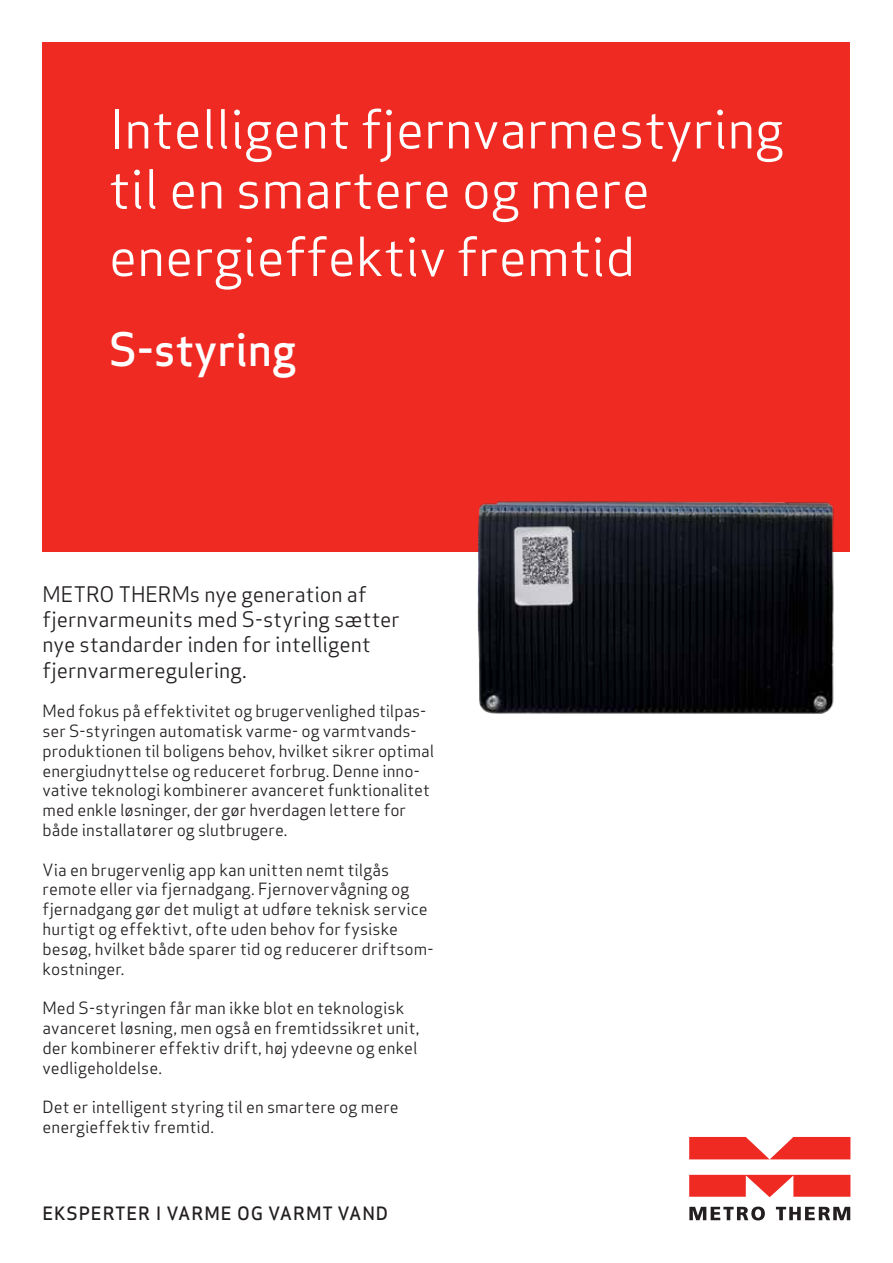
<style>
.page{position:relative;width:893px;height:1263px;background:#fff}
.page>*{position:absolute;margin:0;border:0;box-sizing:border-box;transform-origin:0 0}
.t1{font:52.5px/60px "Apex Sans";color:#fff}
.t2{font:500 45px "Apex Sans";color:#fff}
.t3{font:21px/25.2px "Apex Sans";color:#231f20}
.t4{font:500 18px "Apex Sans";letter-spacing:.05em;color:#231f20}
.t5{font:16.5px/19.8px "Apex Sans";letter-spacing:.005em;color:#231f20}
</style>
<div class="page">
<div style="left:43px;top:43px;width:807px;height:509px;background:#ee2a23"></div>
<svg style="left:689px;top:1206px;width:76px;height:14px"></svg>
<svg style="left:776px;top:1207px;width:74px;height:13px"></svg>
<svg style="left:689px;top:1175px;width:161px;height:22px;background:#f04a44"></svg>
<svg style="left:689px;top:1137px;width:161px;height:22px;background:#f04a44"></svg>
<img style="left:477px;top:501px;width:357px;height:213px">
<h1 class="t1" style="left:109px;top:94px;width:676px">Intelligent fjernvarmestyring til en smartere og mere</h1>
<h1 class="t1" style="left:109px;top:222px;width:528px">energieffektiv fremtid</h1>
<h2 class="t2" style="left:109px;top:310px;width:189px">S-styring</h2>
<p class="t3" style="left:43px;top:580px;width:359px">METRO THERMs nye generation af fjernvarmeunits med S-styring sætter nye standarder inden for intelligent fjernvarmeregulering.</p>
<p class="t5" style="left:43px;top:700px;width:393px">Med fokus på effektivitet og brugervenlighed tilpas&shy;ser S-styringen automatisk varme- og varmtvands&shy;produktionen til boligens behov, hvilket sikrer optimal energiudnyttelse og reduceret forbrug. Denne inno&shy;vative teknologi kombinerer avanceret funktionalitet med enkle løsninger, der gør hverdagen lettere for både installatører og slutbrugere.</p>
<p class="t5" style="left:43px;top:858px;width:393px">Via en brugervenlig app kan unitten nemt tilgås remote eller via fjernadgang. Fjernovervågning og fjernadgang gør det muligt at udføre teknisk service hurtigt og effektivt, ofte uden behov for fysiske besøg, hvilket både sparer tid og reducerer driftsom&shy;kostninger.</p>
<p class="t5" style="left:43px;top:997px;width:378px">Med S-styringen får man ikke blot en teknologisk avanceret løsning, men også en fremtidssikret unit, der kombinerer effektiv drift, høj ydeevne og enkel vedligeholdelse.</p>
<p class="t5" style="left:43px;top:1096px;width:358px">Det er intelligent styring til en smartere og mere energieffektiv fremtid.</p>
<p class="t4" style="left:43px;top:1198px;width:347px">EKSPERTER I VARME OG VARMT VAND</p>
</div>
